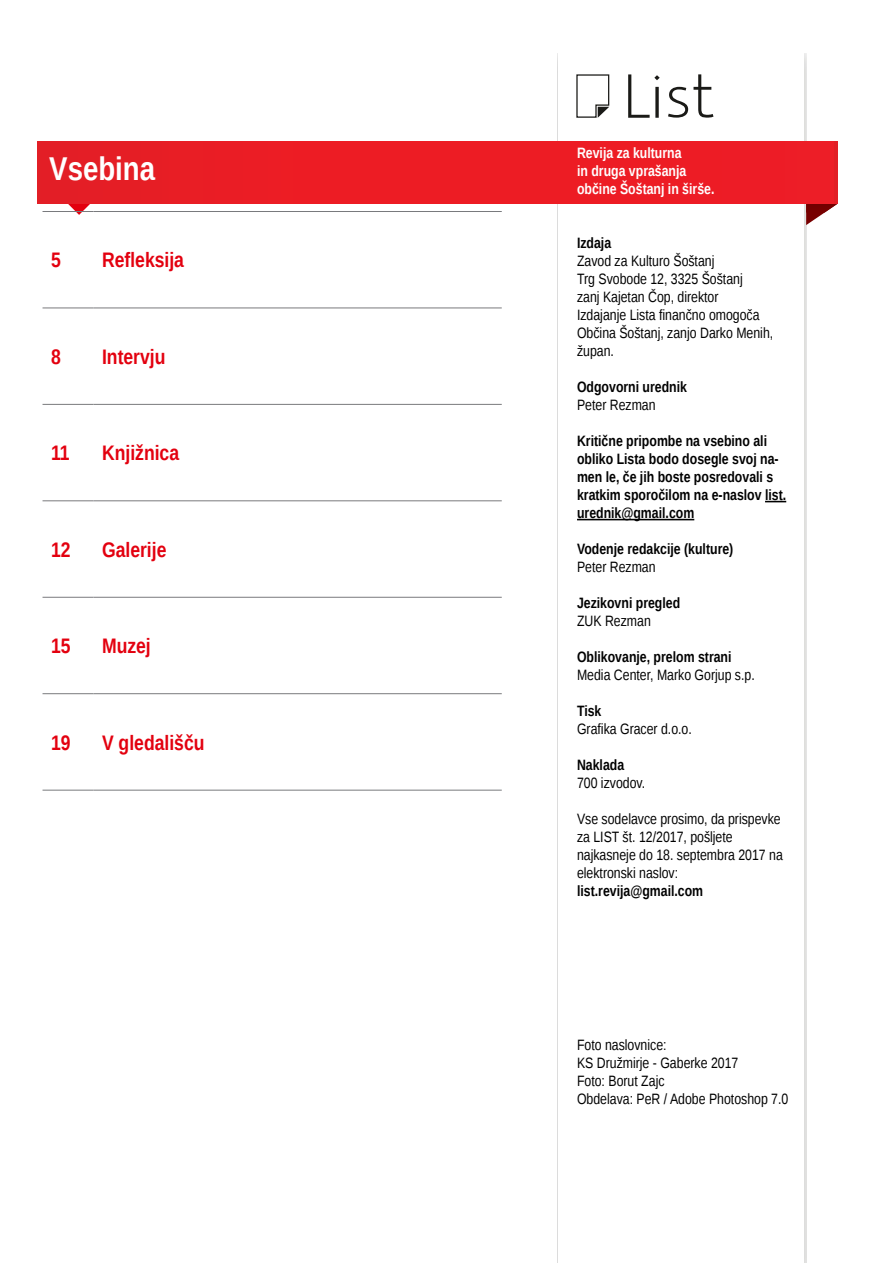
<style>
.page{position:relative;width:893px;height:1263px;background:#fff}
.page>*{position:absolute;margin:0;border:0;box-sizing:border-box;transform-origin:0 0}
.t1{font:700 33px "Liberation Sans Narrow";color:#fff}
.t2{font:700 21px "Liberation Sans Narrow";color:#e3000f}
.t3{font:15px/18px "Liberation Sans Narrow";color:#000}
.t4{font:700 15px/18px "Liberation Sans Narrow";color:#000}
.t5{font:700 15px/18px "Liberation Sans Narrow";color:#fff}
</style>
<div class="page">
<svg style="left:628px;top:74px;width:85px;height:44px"></svg>
<svg style="left:576px;top:74px;width:34px;height:44px"></svg>
<svg style="left:68px;top:204px;width:22px;height:11px"></svg>
<svg style="left:806px;top:213px;width:18px;height:12px"></svg>
<img style="left:806px;top:204px;width:31px;height:9px">
<div style="left:37px;top:142px;width:803px;height:62px;background:#ed1c25"></div>
<svg style="left:765px;top:501px;width:21px;height:1px"></svg>
<hr style="left:577px;top:519px;width:117px;height:1px;background:#000">
<hr style="left:43px;top:211px;width:51px;height:1px;background:#797a7d">
<hr style="left:94px;top:211px;width:408px;height:1px;background:#797a7d">
<hr style="left:43px;top:308px;width:51px;height:1px;background:#797a7d">
<hr style="left:94px;top:308px;width:408px;height:1px;background:#797a7d">
<hr style="left:43px;top:404px;width:51px;height:1px;background:#797a7d">
<hr style="left:94px;top:404px;width:408px;height:1px;background:#797a7d">
<hr style="left:43px;top:500px;width:51px;height:1px;background:#797a7d">
<hr style="left:94px;top:500px;width:408px;height:1px;background:#797a7d">
<hr style="left:43px;top:597px;width:51px;height:1px;background:#797a7d">
<hr style="left:94px;top:597px;width:408px;height:1px;background:#797a7d">
<hr style="left:43px;top:693px;width:51px;height:1px;background:#797a7d">
<hr style="left:94px;top:693px;width:408px;height:1px;background:#797a7d">
<hr style="left:43px;top:790px;width:51px;height:1px;background:#797a7d">
<hr style="left:94px;top:790px;width:408px;height:1px;background:#797a7d">
<h1 class="t1" style="left:49px;top:146px;width:107px">Vsebina</h1>
<h2 class="t2" style="left:51px;top:246px;width:11px">5</h2>
<h2 class="t2" style="left:102px;top:246px;width:84px">Refleksija</h2>
<h2 class="t2" style="left:51px;top:342px;width:11px">8</h2>
<h2 class="t2" style="left:102px;top:342px;width:65px">Intervju</h2>
<h2 class="t2" style="left:51px;top:439px;width:20px">11</h2>
<h2 class="t2" style="left:102px;top:439px;width:79px">Knjižnica</h2>
<h2 class="t2" style="left:51px;top:535px;width:21px">12</h2>
<h2 class="t2" style="left:102px;top:535px;width:66px">Galerije</h2>
<h2 class="t2" style="left:51px;top:631px;width:21px">15</h2>
<h2 class="t2" style="left:102px;top:631px;width:50px">Muzej</h2>
<h2 class="t2" style="left:51px;top:728px;width:21px">19</h2>
<h2 class="t2" style="left:102px;top:728px;width:104px">V gledališču</h2>
<p class="t5" style="left:577px;top:144px;width:139px">Revija za kulturna<br>in druga vprašanja občine Šoštanj in širše.</p>
<p class="t4" style="left:577px;top:233px;width:36px">Izdaja</p>
<p class="t3" style="left:577px;top:252px;width:198px">Zavod za Kulturo Šoštanj<br>Trg Svobode 12, 3325 Šoštanj<br>zanj Kajetan Čop, direktor<br>Izdajanje Lista finančno omogoča<br>Občina Šoštanj, zanjo Darko Menih, župan.</p>
<p class="t4" style="left:577px;top:377px;width:112px">Odgovorni urednik</p>
<p class="t3" style="left:577px;top:396px;width:80px">Peter Rezman</p>
<p class="t4" style="left:577px;top:431px;width:211px">Kritične pripombe na vsebino ali obliko Lista bodo dosegle svoj na&shy;men le, če jih boste posredovali s kratkim sporočilom na e-naslov list. urednik@gmail.com</p>
<p class="t4" style="left:577px;top:539px;width:158px">Vodenje redakcije (kulture)</p>
<p class="t3" style="left:577px;top:558px;width:80px">Peter Rezman</p>
<p class="t4" style="left:577px;top:593px;width:105px">Jezikovni pregled</p>
<p class="t3" style="left:577px;top:612px;width:75px">ZUK Rezman</p>
<p class="t4" style="left:577px;top:647px;width:156px">Oblikovanje, prelom strani</p>
<p class="t3" style="left:577px;top:666px;width:179px">Media Center, Marko Gorjup s.p.</p>
<p class="t4" style="left:577px;top:701px;width:26px">Tisk</p>
<p class="t3" style="left:577px;top:720px;width:116px">Grafika Gracer d.o.o.</p>
<p class="t4" style="left:577px;top:755px;width:49px">Naklada</p>
<p class="t3" style="left:577px;top:774px;width:70px">700 izvodov.</p>
<p class="t3" style="left:577px;top:810px;width:207px">Vse sodelavce prosimo, da prispevke za LIST št. 12/2017, pošljete najkasneje do 18. septembra 2017 na elektronski naslov:</p>
<p class="t4" style="left:577px;top:881px;width:128px">list.revija@gmail.com</p>
<p class="t3" style="left:577px;top:1036px;width:213px">Foto naslovnice:<br>KS Družmirje - Gaberke 2017<br>Foto: Borut Zajc<br>Obdelava: PeR / Adobe Photoshop 7.0</p>
</div>
